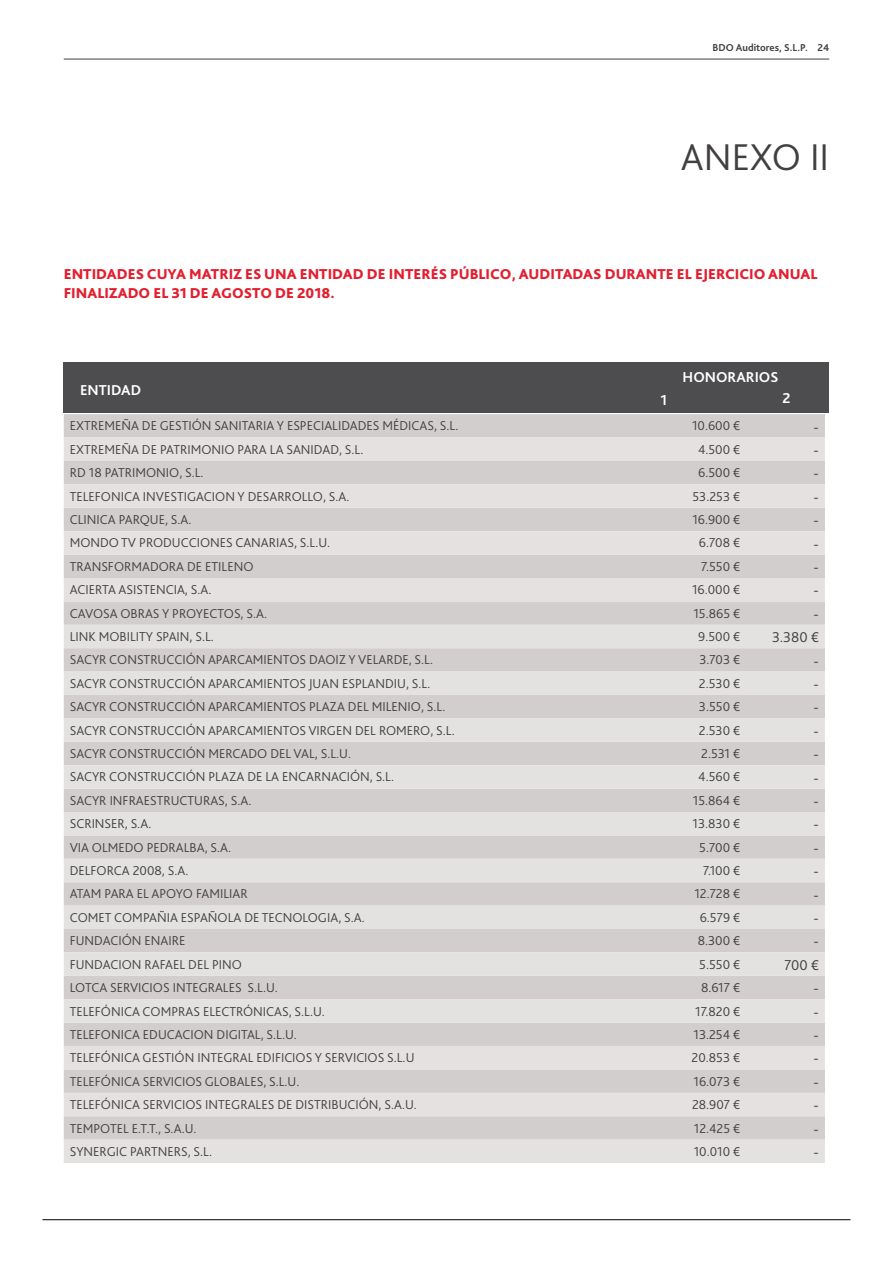
<style>
.page{position:relative;width:893px;height:1263px;background:#fff}
.page>*{position:absolute;margin:0;border:0;box-sizing:border-box;transform-origin:0 0}
.t1{font:300 39px "Bliss Pro";color:#42403f}
.t2{font:800 15px/19.5px "Bliss Pro";color:#e31e2f}
.t3{font:300 15px "Bliss Pro";color:#42403f}
.t4{font:700 15px "Bliss Pro";color:#fff}
.t5{font:300 13.5px "Bliss Pro";color:#42403f}
.t6{font:700 10.5px "Bliss Pro";color:#42403f}
</style>
<div class="page">
<hr style="left:43px;top:1219px;width:807px;height:1px;background:#000">
<hr style="left:64px;top:59px;width:765px;height:1px;background:#42403f">
<div style="left:64px;top:414px;width:761px;height:24px;background:#d1cecd"></div>
<svg style="left:64px;top:438px;width:761px;height:725px;fill:#e4e2e1"></svg>
<div style="left:64px;top:362px;width:765px;height:50px;background:#4d4d4f"></div>
<p class="t6" style="left:713px;top:40px;width:118px">BDO Auditores, S.L.P. 24</p>
<h1 class="t1" style="left:681px;top:133px;width:150px">ANEXO II</h1>
<p class="t2" style="left:64px;top:264px;width:755px">ENTIDADES CUYA MATRIZ ES UNA ENTIDAD DE INTERÉS PÚBLICO, AUDITADAS DURANTE EL EJERCICIO ANUAL<br>FINALIZADO EL 31 DE AGOSTO DE 2018.</p>
<p class="t4" style="left:80px;top:380px;width:63px">ENTIDAD</p>
<p class="t4" style="left:683px;top:368px;width:97px">HONORARIOS</p>
<p class="t4" style="left:660px;top:391px;width:8px">1</p>
<p class="t4" style="left:783px;top:388px;width:10px">2</p>
<p class="t5" style="left:70px;top:418px;width:390px">EXTREMEÑA DE GESTIÓN SANITARIA Y ESPECIALIDADES MÉDICAS, S.L.</p>
<p class="t5" style="left:692px;top:418px;width:50px">10.600 €</p>
<p class="t3" style="left:814px;top:417px;width:7px">-</p>
<p class="t5" style="left:70px;top:441px;width:295px">EXTREMEÑA DE PATRIMONIO PARA LA SANIDAD, S.L.</p>
<p class="t5" style="left:698px;top:441px;width:44px">4.500 €</p>
<p class="t3" style="left:814px;top:441px;width:7px">-</p>
<p class="t5" style="left:70px;top:464px;width:135px">RD 18 PATRIMONIO, S.L.</p>
<p class="t5" style="left:698px;top:464px;width:44px">6.500 €</p>
<p class="t3" style="left:814px;top:464px;width:7px">-</p>
<p class="t5" style="left:70px;top:488px;width:281px">TELEFONICA INVESTIGACION Y DESARROLLO, S.A.</p>
<p class="t5" style="left:692px;top:488px;width:49px">53.253 €</p>
<p class="t3" style="left:814px;top:487px;width:7px">-</p>
<p class="t5" style="left:70px;top:511px;width:123px">CLINICA PARQUE, S.A.</p>
<p class="t5" style="left:692px;top:511px;width:49px">16.900 €</p>
<p class="t3" style="left:814px;top:511px;width:7px">-</p>
<p class="t5" style="left:70px;top:535px;width:262px">MONDO TV PRODUCCIONES CANARIAS, S.L.U.</p>
<p class="t5" style="left:699px;top:535px;width:43px">6.708 €</p>
<p class="t3" style="left:814px;top:534px;width:7px">-</p>
<p class="t5" style="left:70px;top:558px;width:185px">TRANSFORMADORA DE ETILENO</p>
<p class="t5" style="left:701px;top:558px;width:41px">7.550 €</p>
<p class="t3" style="left:814px;top:558px;width:7px">-</p>
<p class="t5" style="left:70px;top:581px;width:143px">ACIERTA ASISTENCIA, S.A.</p>
<p class="t5" style="left:692px;top:581px;width:50px">16.000 €</p>
<p class="t3" style="left:814px;top:581px;width:7px">-</p>
<p class="t5" style="left:70px;top:605px;width:199px">CAVOSA OBRAS Y PROYECTOS, S.A.</p>
<p class="t5" style="left:693px;top:605px;width:48px">15.865 €</p>
<p class="t3" style="left:814px;top:604px;width:7px">-</p>
<p class="t5" style="left:70px;top:628px;width:146px">LINK MOBILITY SPAIN, S.L.</p>
<p class="t5" style="left:698px;top:628px;width:43px">9.500 €</p>
<p class="t3" style="left:772px;top:628px;width:48px">3.380 €</p>
<p class="t5" style="left:70px;top:652px;width:365px">SACYR CONSTRUCCIÓN APARCAMIENTOS DAOIZ Y VELARDE, S.L.</p>
<p class="t5" style="left:699px;top:652px;width:42px">3.703 €</p>
<p class="t3" style="left:814px;top:651px;width:7px">-</p>
<p class="t5" style="left:70px;top:675px;width:362px">SACYR CONSTRUCCIÓN APARCAMIENTOS JUAN ESPLANDIU, S.L.</p>
<p class="t5" style="left:699px;top:675px;width:43px">2.530 €</p>
<p class="t3" style="left:814px;top:675px;width:7px">-</p>
<p class="t5" style="left:70px;top:698px;width:377px">SACYR CONSTRUCCIÓN APARCAMIENTOS PLAZA DEL MILENIO, S.L.</p>
<p class="t5" style="left:699px;top:698px;width:43px">3.550 €</p>
<p class="t3" style="left:814px;top:698px;width:7px">-</p>
<p class="t5" style="left:70px;top:722px;width:386px">SACYR CONSTRUCCIÓN APARCAMIENTOS VIRGEN DEL ROMERO, S.L.</p>
<p class="t5" style="left:699px;top:722px;width:43px">2.530 €</p>
<p class="t3" style="left:814px;top:721px;width:7px">-</p>
<p class="t5" style="left:70px;top:745px;width:283px">SACYR CONSTRUCCIÓN MERCADO DEL VAL, S.L.U.</p>
<p class="t5" style="left:701px;top:745px;width:41px">2.531 €</p>
<p class="t3" style="left:814px;top:745px;width:7px">-</p>
<p class="t5" style="left:70px;top:769px;width:326px">SACYR CONSTRUCCIÓN PLAZA DE LA ENCARNACIÓN, S.L.</p>
<p class="t5" style="left:698px;top:769px;width:43px">4.560 €</p>
<p class="t3" style="left:814px;top:768px;width:7px">-</p>
<p class="t5" style="left:70px;top:792px;width:183px">SACYR INFRAESTRUCTURAS, S.A.</p>
<p class="t5" style="left:693px;top:792px;width:49px">15.864 €</p>
<p class="t3" style="left:814px;top:792px;width:7px">-</p>
<p class="t5" style="left:70px;top:815px;width:83px">SCRINSER, S.A.</p>
<p class="t5" style="left:693px;top:815px;width:49px">13.830 €</p>
<p class="t3" style="left:814px;top:815px;width:7px">-</p>
<p class="t5" style="left:70px;top:839px;width:163px">VIA OLMEDO PEDRALBA, S.A.</p>
<p class="t5" style="left:699px;top:839px;width:42px">5.700 €</p>
<p class="t3" style="left:814px;top:838px;width:7px">-</p>
<p class="t5" style="left:70px;top:862px;width:120px">DELFORCA 2008, S.A.</p>
<p class="t5" style="left:703px;top:862px;width:38px">7.100 €</p>
<p class="t3" style="left:814px;top:862px;width:7px">-</p>
<p class="t5" style="left:70px;top:886px;width:179px">ATAM PARA EL APOYO FAMILIAR</p>
<p class="t5" style="left:694px;top:886px;width:47px">12.728 €</p>
<p class="t3" style="left:814px;top:885px;width:7px">-</p>
<p class="t5" style="left:70px;top:909px;width:297px">COMET COMPAÑIA ESPAÑOLA DE TECNOLOGIA, S.A.</p>
<p class="t5" style="left:700px;top:909px;width:42px">6.579 €</p>
<p class="t3" style="left:814px;top:909px;width:7px">-</p>
<p class="t5" style="left:70px;top:932px;width:117px">FUNDACIÓN ENAIRE</p>
<p class="t5" style="left:698px;top:932px;width:44px">8.300 €</p>
<p class="t3" style="left:814px;top:932px;width:7px">-</p>
<p class="t5" style="left:70px;top:956px;width:174px">FUNDACION RAFAEL DEL PINO</p>
<p class="t5" style="left:699px;top:956px;width:43px">5.550 €</p>
<p class="t3" style="left:784px;top:955px;width:36px">700 €</p>
<p class="t5" style="left:70px;top:979px;width:210px">LOTCA SERVICIOS INTEGRALES S.L.U.</p>
<p class="t5" style="left:701px;top:979px;width:41px">8.617 €</p>
<p class="t3" style="left:814px;top:979px;width:7px">-</p>
<p class="t5" style="left:70px;top:1003px;width:257px">TELEFÓNICA COMPRAS ELECTRÓNICAS, S.L.U.</p>
<p class="t5" style="left:695px;top:1003px;width:47px">17.820 €</p>
<p class="t3" style="left:814px;top:1002px;width:7px">-</p>
<p class="t5" style="left:70px;top:1026px;width:229px">TELEFONICA EDUCACION DIGITAL, S.L.U.</p>
<p class="t5" style="left:693px;top:1026px;width:48px">13.254 €</p>
<p class="t3" style="left:814px;top:1026px;width:7px">-</p>
<p class="t5" style="left:70px;top:1049px;width:346px">TELEFÓNICA GESTIÓN INTEGRAL EDIFICIOS Y SERVICIOS S.L.U</p>
<p class="t5" style="left:692px;top:1049px;width:50px">20.853 €</p>
<p class="t3" style="left:814px;top:1049px;width:7px">-</p>
<p class="t5" style="left:70px;top:1073px;width:231px">TELEFÓNICA SERVICIOS GLOBALES, S.L.U.</p>
<p class="t5" style="left:693px;top:1073px;width:48px">16.073 €</p>
<p class="t3" style="left:814px;top:1072px;width:7px">-</p>
<p class="t5" style="left:70px;top:1096px;width:349px">TELEFÓNICA SERVICIOS INTEGRALES DE DISTRIBUCIÓN, S.A.U.</p>
<p class="t5" style="left:692px;top:1096px;width:50px">28.907 €</p>
<p class="t3" style="left:814px;top:1096px;width:7px">-</p>
<p class="t5" style="left:70px;top:1120px;width:128px">TEMPOTEL E.T.T., S.A.U.</p>
<p class="t5" style="left:694px;top:1120px;width:48px">12.425 €</p>
<p class="t3" style="left:814px;top:1119px;width:7px">-</p>
<p class="t5" style="left:70px;top:1143px;width:144px">SYNERGIC PARTNERS, S.L.</p>
<p class="t5" style="left:694px;top:1143px;width:48px">10.010 €</p>
<p class="t3" style="left:814px;top:1143px;width:7px">-</p>
</div>
